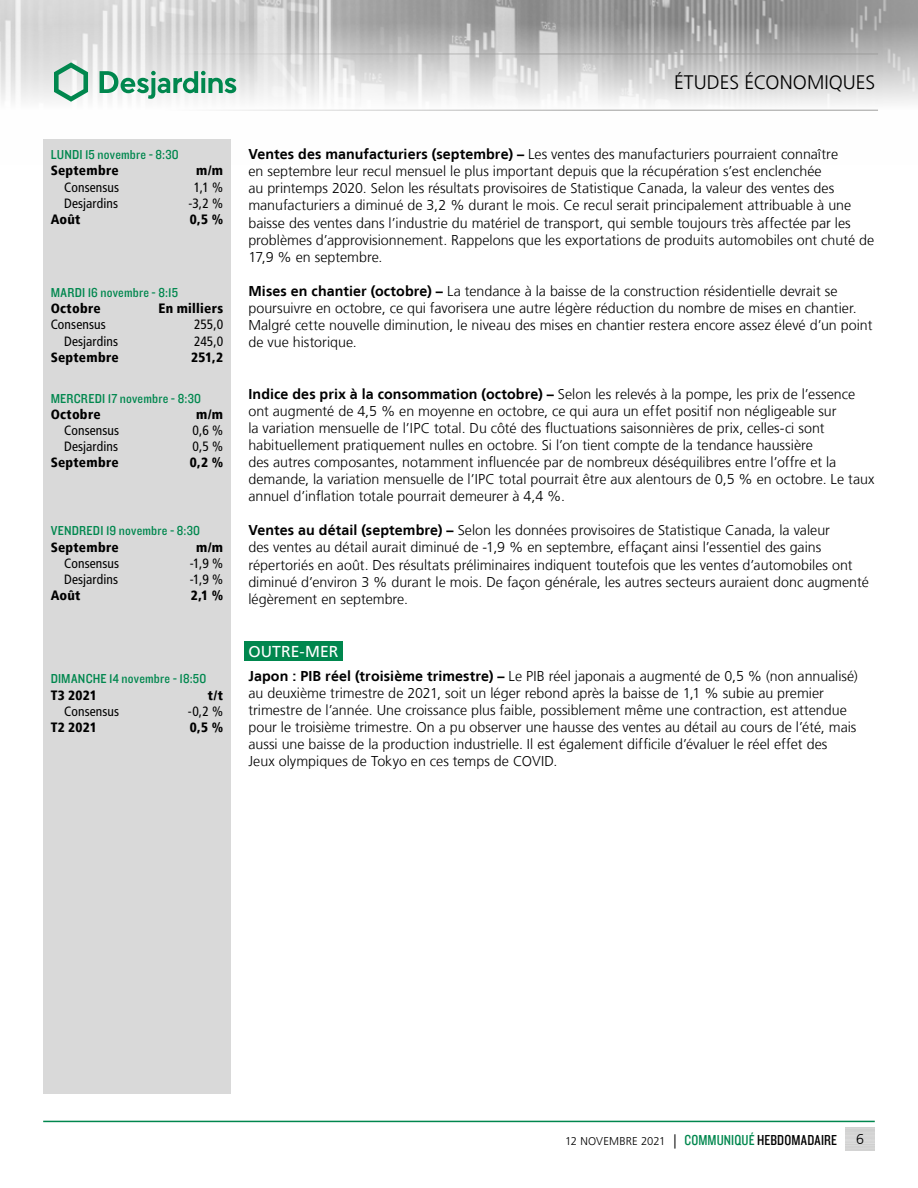
<style>
.page{position:relative;width:918px;height:1188px;background:#fff}
.page>*{position:absolute;margin:0;border:0;box-sizing:border-box;transform-origin:0 0}
.t1{font:300 19.5px "Frutiger LT";color:#000}
.t2{font:15.75px "Frutiger LT";color:#fff}
.t3{font:300 14.25px/17.1px "Frutiger LT";color:#000}
.t4{font:condensed 13.5px "Frutiger LT";letter-spacing:.01em;color:#000}
.t5{font:900 condensed 13.5px "Frutiger LT";letter-spacing:.02em;color:#000}
.t6{font:13.5px "Knockout 30 Junior Welterwt";letter-spacing:.015em;color:#00874e}
.t7{font:300 11.25px "Frutiger LT";color:#000}
.s1{font-weight:700}
.s2{font-size:14.25px}
.s3{font-family:"Knockout 29 Junior Ltweight";font-weight:400;font-size:15px;color:#00874e}
.s4{font-family:"Knockout 29 Junior Ltweight";font-weight:400;font-size:15px}
</style>
<div class="page">
<img style="left:0;top:0;width:918px;height:110px">
<hr style="left:0;top:54px;width:878px;height:1px;background:#9d9d9c">
<hr style="left:0;top:110px;width:878px;height:1px;background:#9d9d9c">
<svg style="left:54px;top:62px;width:34px;height:40px"></svg>
<svg style="left:100px;top:71px;width:136px;height:28px"></svg>
<hr style="left:43px;top:1121px;width:832px;height:1px;background:#00874e">
<div style="left:244px;top:641px;width:98px;height:20px;background:#00874e"></div>
<div style="left:43px;top:139px;width:188px;height:955px;background:#d9d9d9"></div>
<p class="t6" style="left:51px;top:146px;width:130px">LUNDI 15 novembre - 8:30</p>
<p class="t5" style="left:51px;top:163px;width:70px">Septembre</p>
<p class="t5" style="left:196px;top:163px;width:28px">m/m</p>
<p class="t4" style="left:64px;top:179px;width:57px">Consensus</p>
<p class="t4" style="left:194px;top:179px;width:31px">1,1 %</p>
<p class="t4" style="left:64px;top:195px;width:55px">Desjardins</p>
<p class="t4" style="left:189px;top:195px;width:36px">-3,2 %</p>
<p class="t5" style="left:51px;top:211px;width:31px">Août</p>
<p class="t5" style="left:190px;top:211px;width:35px">0,5 %</p>
<p class="t6" style="left:51px;top:283px;width:129px">MARDI 16 novembre - 8:15</p>
<p class="t5" style="left:51px;top:300px;width:52px">Octobre</p>
<p class="t5" style="left:158px;top:300px;width:66px">En milliers</p>
<p class="t4" style="left:51px;top:317px;width:57px">Consensus</p>
<p class="t4" style="left:194px;top:317px;width:31px">255,0</p>
<p class="t4" style="left:64px;top:333px;width:55px">Desjardins</p>
<p class="t4" style="left:194px;top:333px;width:31px">245,0</p>
<p class="t5" style="left:51px;top:349px;width:70px">Septembre</p>
<p class="t5" style="left:191px;top:349px;width:33px">251,2</p>
<p class="t6" style="left:51px;top:389px;width:152px">MERCREDI 17 novembre - 8:30</p>
<p class="t5" style="left:51px;top:406px;width:52px">Octobre</p>
<p class="t5" style="left:196px;top:406px;width:28px">m/m</p>
<p class="t4" style="left:64px;top:422px;width:57px">Consensus</p>
<p class="t4" style="left:193px;top:422px;width:32px">0,6 %</p>
<p class="t4" style="left:64px;top:439px;width:55px">Desjardins</p>
<p class="t4" style="left:192px;top:439px;width:32px">0,5 %</p>
<p class="t5" style="left:51px;top:454px;width:70px">Septembre</p>
<p class="t5" style="left:190px;top:454px;width:35px">0,2 %</p>
<p class="t6" style="left:51px;top:522px;width:151px">VENDREDI 19 novembre - 8:30</p>
<p class="t5" style="left:51px;top:539px;width:70px">Septembre</p>
<p class="t5" style="left:196px;top:539px;width:28px">m/m</p>
<p class="t4" style="left:64px;top:555px;width:57px">Consensus</p>
<p class="t4" style="left:190px;top:555px;width:35px">-1,9 %</p>
<p class="t4" style="left:64px;top:571px;width:55px">Desjardins</p>
<p class="t4" style="left:190px;top:571px;width:35px">-1,9 %</p>
<p class="t5" style="left:51px;top:587px;width:31px">Août</p>
<p class="t5" style="left:191px;top:587px;width:34px">2,1 %</p>
<p class="t6" style="left:51px;top:670px;width:157px">DIMANCHE 14 novembre - 18:50</p>
<p class="t5" style="left:51px;top:687px;width:48px">T3 2021</p>
<p class="t5" style="left:208px;top:687px;width:17px">t/t</p>
<p class="t4" style="left:64px;top:703px;width:57px">Consensus</p>
<p class="t4" style="left:188px;top:703px;width:37px">-0,2 %</p>
<p class="t5" style="left:51px;top:719px;width:48px">T2 2021</p>
<p class="t5" style="left:190px;top:719px;width:35px">0,5 %</p>
<h1 class="t1" style="left:674px;top:72px;width:203px">ÉTUDES ÉCONOMIQUES</h1>
<p class="t3" style="left:248px;top:146px;width:627px"><span class="s1">Ventes des manufacturiers (septembre) –</span> Les ventes des manufacturiers pourraient connaître<br>en septembre leur recul mensuel le plus important depuis que la récupération s’est enclenchée<br>au printemps 2020. Selon les résultats provisoires de Statistique Canada, la valeur des ventes des manufacturiers a diminué de 3,2 % durant le mois. Ce recul serait principalement attribuable à une baisse des ventes dans l’industrie du matériel de transport, qui semble toujours très affectée par les problèmes d’approvisionnement. Rappelons que les exportations de produits automobiles ont chuté de 17,9 % en septembre.</p>
<p class="t3" style="left:248px;top:283px;width:626px"><span class="s1">Mises en chantier (octobre) –</span> La tendance à la baisse de la construction résidentielle devrait se poursuivre en octobre, ce qui favorisera une autre légère réduction du nombre de mises en chantier.<br>Malgré cette nouvelle diminution, le niveau des mises en chantier restera encore assez élevé d’un point de vue historique.</p>
<p class="t3" style="left:248px;top:385px;width:628px"><span class="s1">Indice des prix à la consommation (octobre) –</span> Selon les relevés à la pompe, les prix de l’essence ont augmenté de 4,5 % en moyenne en octobre, ce qui aura un effet positif non négligeable sur<br>la variation mensuelle de l’IPC total. Du côté des fluctuations saisonnières de prix, celles-ci sont habituellement pratiquement nulles en octobre. Si l’on tient compte de la tendance haussière<br>des autres composantes, notamment influencée par de nombreux déséquilibres entre l’offre et la demande, la variation mensuelle de l’IPC total pourrait être aux alentours de 0,5 % en octobre. Le taux annuel d’inflation totale pourrait demeurer à 4,4 %.</p>
<p class="t3" style="left:248px;top:522px;width:622px"><span class="s1">Ventes au détail (septembre) –</span> Selon les données provisoires de Statistique Canada, la valeur<br>des ventes au détail aurait diminué de -1,9 % en septembre, effaçant ainsi l’essentiel des gains répertoriés en août. Des résultats préliminaires indiquent toutefois que les ventes d’automobiles ont diminué d’environ 3 % durant le mois. De façon générale, les autres secteurs auraient donc augmenté légèrement en septembre.</p>
<p class="t2" style="left:248px;top:642px;width:91px">OUTRE-MER</p>
<p class="t3" style="left:248px;top:667px;width:611px"><span class="s1">Japon : PIB réel (troisième trimestre) –</span> Le PIB réel japonais a augmenté de 0,5 % (non annualisé) au deuxième trimestre de 2021, soit un léger rebond après la baisse de 1,1 % subie au premier trimestre de l’année. Une croissance plus faible, possiblement même une contraction, est attendue pour le troisième trimestre. On a pu observer une hausse des ventes au détail au cours de l’été, mais aussi une baisse de la production industrielle. Il est également difficile d’évaluer le réel effet des<br>Jeux olympiques de Tokyo en ces temps de COVID.</p>
<p class="t7" style="left:565px;top:1135px;width:273px">12 NOVEMBRE 2021 <span class="s2">|</span> <span class="s3">COMMUNIQUÉ</span> <span class="s4">HEBDOMADAIRE</span></p>
<p class="t3" style="left:856px;top:1131px;width:9px">6</p>
</div>
